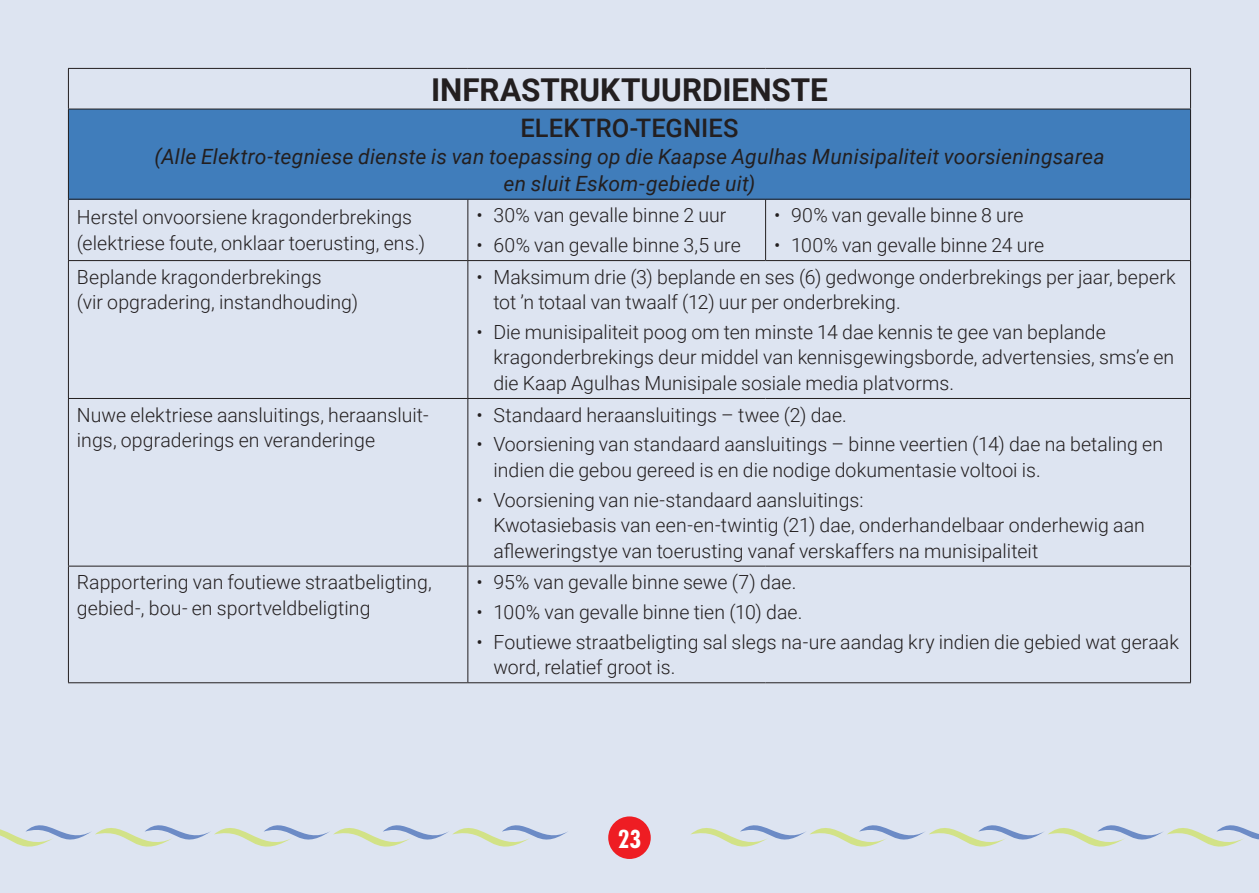
<style>
.page{position:relative;width:1259px;height:893px;background:#dde4f1}
.page>*{position:absolute;margin:0;border:0;box-sizing:border-box;transform-origin:0 0}
.Table_Section_Head{font:700 31.5px "Roboto";letter-spacing:-.005em;color:#231f20}
.Table_Head{font:500 25.5px "Roboto";letter-spacing:.005em;color:#231f20}
.t1{font:700 condensed 24px "Futura Std";color:#fff}
.Table_Head-2{font:italic 21px/27px "Roboto";letter-spacing:.01em;color:#231f20;text-align:center}
.Table_Body_Bullet{font:300 19.5px/25.5px "Roboto";color:#231f20}
.Table_Body{font:300 19.5px/25.5px "Roboto";letter-spacing:.005em;color:#231f20}
</style>
<div class="page">
<div style="left:68px;top:109px;width:1122px;height:90px;background:#407dbb"></div>
<hr style="left:68px;top:68px;width:400px;height:1px;background:#231f20">
<hr style="left:68px;top:69px;width:1px;height:40px;background:#231f20">
<hr style="left:468px;top:68px;width:297px;height:1px;background:#231f20">
<hr style="left:765px;top:68px;width:426px;height:1px;background:#231f20">
<hr style="left:1190px;top:69px;width:1px;height:40px;background:#231f20">
<hr style="left:68px;top:109px;width:400px;height:1px;background:#231f20">
<hr style="left:468px;top:109px;width:297px;height:1px;background:#231f20">
<hr style="left:765px;top:109px;width:426px;height:1px;background:#231f20">
<hr style="left:68px;top:199px;width:400px;height:1px;background:#231f20">
<hr style="left:468px;top:199px;width:297px;height:1px;background:#231f20">
<hr style="left:765px;top:199px;width:426px;height:1px;background:#231f20">
<hr style="left:68px;top:109px;width:1px;height:90px;background:#231f20">
<hr style="left:1190px;top:109px;width:1px;height:90px;background:#231f20">
<hr style="left:68px;top:200px;width:1px;height:60px;background:#231f20">
<hr style="left:467px;top:200px;width:1px;height:60px;background:#231f20">
<hr style="left:765px;top:200px;width:1px;height:60px;background:#231f20">
<hr style="left:1190px;top:200px;width:1px;height:60px;background:#231f20">
<hr style="left:68px;top:260px;width:400px;height:1px;background:#231f20">
<hr style="left:68px;top:261px;width:1px;height:137px;background:#231f20">
<hr style="left:468px;top:260px;width:297px;height:1px;background:#231f20">
<hr style="left:467px;top:261px;width:1px;height:137px;background:#231f20">
<hr style="left:765px;top:260px;width:426px;height:1px;background:#231f20">
<hr style="left:1190px;top:261px;width:1px;height:137px;background:#231f20">
<hr style="left:68px;top:398px;width:400px;height:1px;background:#231f20">
<hr style="left:68px;top:399px;width:1px;height:167px;background:#231f20">
<hr style="left:468px;top:398px;width:297px;height:1px;background:#231f20">
<hr style="left:467px;top:399px;width:1px;height:167px;background:#231f20">
<hr style="left:765px;top:398px;width:426px;height:1px;background:#231f20">
<hr style="left:1190px;top:399px;width:1px;height:167px;background:#231f20">
<hr style="left:68px;top:566px;width:400px;height:1px;background:#231f20">
<hr style="left:68px;top:566px;width:1px;height:116px;background:#231f20">
<hr style="left:468px;top:566px;width:297px;height:1px;background:#231f20">
<hr style="left:467px;top:566px;width:1px;height:116px;background:#231f20">
<hr style="left:765px;top:566px;width:426px;height:1px;background:#231f20">
<hr style="left:1190px;top:566px;width:1px;height:116px;background:#231f20">
<hr style="left:68px;top:682px;width:400px;height:1px;background:#231f20">
<hr style="left:468px;top:682px;width:297px;height:1px;background:#231f20">
<hr style="left:765px;top:682px;width:426px;height:1px;background:#231f20">
<svg style="left:0;top:825px;width:568px;height:22px"></svg>
<svg style="left:690px;top:825px;width:569px;height:22px"></svg>
<div style="left:608px;top:816px;width:43px;height:43px;background:#ee1d23;border-radius:50%"></div>
<p class="Table_Section_Head" style="left:431px;top:67px;width:398px">INFRASTRUKTUURDIENSTE</p>
<p class="Table_Head" style="left:520px;top:110px;width:219px">ELEKTRO-TEGNIES</p>
<p class="Table_Head-2" style="left:154px;top:142px;width:951px">(Alle Elektro-tegniese dienste is van toepassing op die Kaapse Agulhas Munisipaliteit voorsieningsarea en sluit Eskom-gebiede uit)</p>
<p class="Table_Body" style="left:77px;top:204px;width:349px">Herstel onvoorsiene kragonderbrekings (elektriese foute, onklaar toerusting, ens.)</p>
<p class="Table_Body_Bullet" style="left:476px;top:202px;width:252px">• 30% van gevalle binne 2 uur</p>
<p class="Table_Body_Bullet" style="left:774px;top:202px;width:251px">• 90% van gevalle binne 8 ure</p>
<p class="Table_Body_Bullet" style="left:774px;top:232px;width:272px">• 100% van gevalle binne 24 ure</p>
<p class="Table_Body_Bullet" style="left:476px;top:232px;width:266px">• 60% van gevalle binne 3,5 ure</p>
<p class="Table_Body" style="left:77px;top:263px;width:283px">Beplande kragonderbrekings<br>(vir opgradering, instandhouding)</p>
<p class="Table_Body_Bullet" style="left:493px;top:263px;width:684px;text-indent:-17px">• Maksimum drie (3) beplande en ses (6) gedwonge onderbrekings per jaar, beperk tot ’n totaal van twaalf (12) uur per onderbreking.</p>
<p class="Table_Body_Bullet" style="left:493px;top:319px;width:682px;text-indent:-17px">• Die munisipaliteit poog om ten minste 14 dae kennis te gee van beplande kragonderbrekings deur middel van kennisgewingsborde, advertensies, sms’e en die Kaap Agulhas Munisipale sosiale media platvorms.</p>
<p class="Table_Body" style="left:77px;top:401px;width:353px">Nuwe elektriese aansluitings, heraansluit&shy;ings, opgraderings en veranderinge</p>
<p class="Table_Body_Bullet" style="left:476px;top:401px;width:372px">• Standaard heraansluitings – twee (2) dae.</p>
<p class="Table_Body_Bullet" style="left:493px;top:431px;width:671px;text-indent:-17px">• Voorsiening van standaard aansluitings – binne veertien (14) dae na betaling en indien die gebou gereed is en die nodige dokumentasie voltooi is.</p>
<p class="Table_Body_Bullet" style="left:493px;top:486px;width:653px;text-indent:-17px">• Voorsiening van nie-standaard aansluitings:<br>Kwotasiebasis van een-en-twintig (21) dae, onderhandelbaar onderhewig aan afleweringstye van toerusting vanaf verskaffers na munisipaliteit</p>
<p class="Table_Body" style="left:77px;top:569px;width:356px">Rapportering van foutiewe straatbeligting, gebied-, bou- en sportveldbeligting</p>
<p class="Table_Body_Bullet" style="left:476px;top:569px;width:321px">• 95% van gevalle binne sewe (7) dae.</p>
<p class="Table_Body_Bullet" style="left:476px;top:599px;width:327px">• 100% van gevalle binne tien (10) dae.</p>
<p class="Table_Body_Bullet" style="left:493px;top:628px;width:687px;text-indent:-17px">• Foutiewe straatbeligting sal slegs na-ure aandag kry indien die gebied wat geraak word, relatief groot is.</p>
<p class="t1" style="left:618px;top:824px;width:25px">23</p>
</div>
